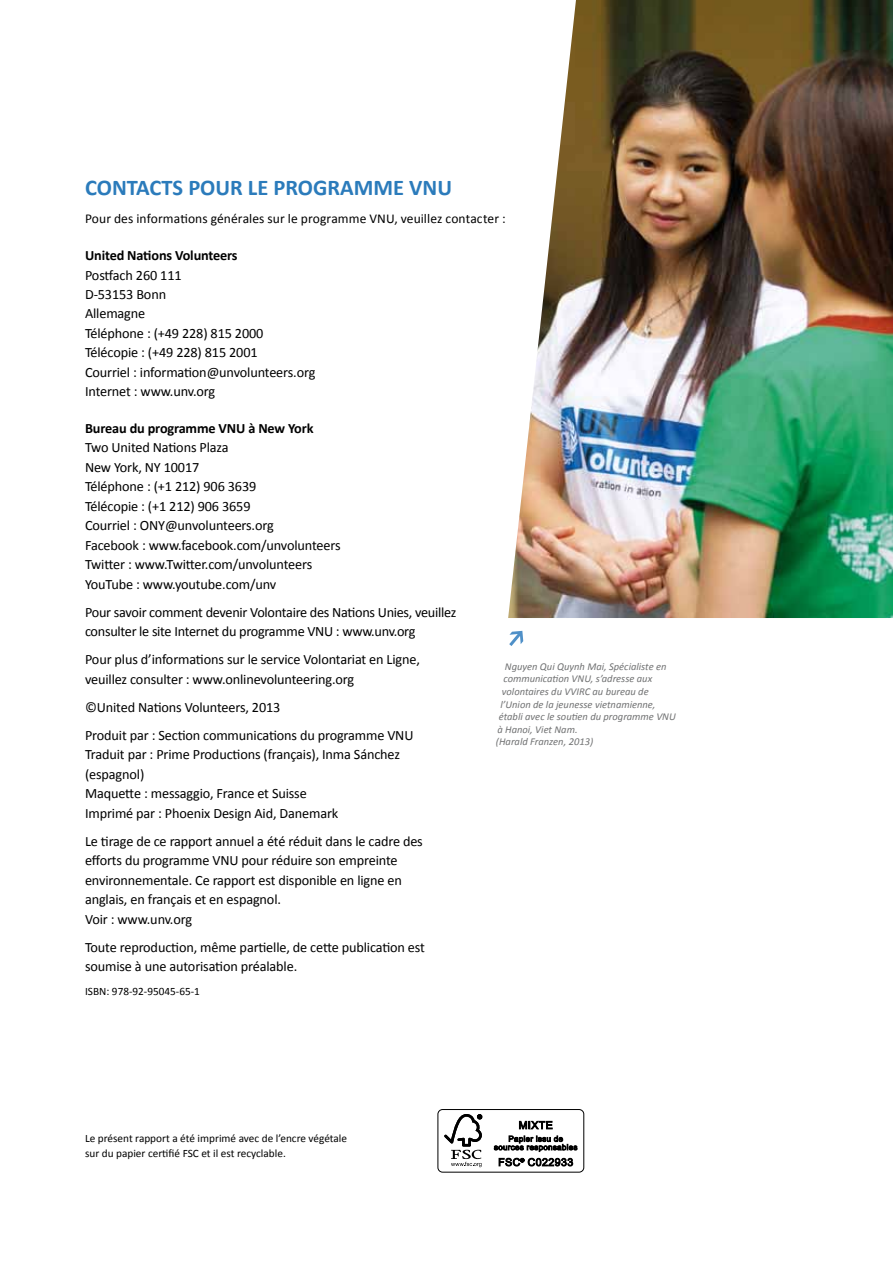
<style>
.page{position:relative;width:893px;height:1263px;background:#fff}
.page>*{position:absolute;margin:0;border:0;box-sizing:border-box;transform-origin:0 0}
.t1{font:700 22.5px "Calibri";color:#2b7bbb}
.t2{font:14.25px/19.5px "Calibri";letter-spacing:-.01em;color:#000}
.t3{font:700 14.25px "Calibri";letter-spacing:-.01em;color:#000}
.t4{font:13.5px "Calibri";letter-spacing:.005em;color:#000}
.t5{font:11.25px/15px "Calibri";color:#000}
.t6{font:italic 10.5px "Calibri";color:#707172}
</style>
<div class="page">
<img style="left:508px;top:0;width:385px;height:618px">
<svg style="left:509px;top:631px;width:14px;height:15px"></svg>
<div style="left:437px;top:1109px;width:147px;height:63px;border:1px solid #000;border-radius:5px"></div>
<svg style="left:444px;top:1114px;width:38px;height:53px"></svg>
<svg style="left:494px;top:1120px;width:83px;height:32px"></svg>
<svg style="left:499px;top:1158px;width:74px;height:8px"></svg>
<h1 class="t1" style="left:85px;top:174px;width:368px">CONTACTS POUR LE PROGRAMME VNU</h1>
<p class="t4" style="left:85px;top:211px;width:422px">Pour des informations générales sur le programme VNU, veuillez contacter :</p>
<p class="t3" style="left:85px;top:246px;width:154px">United Nations Volunteers</p>
<p class="t2" style="left:85px;top:264px;width:232px">Postfach 260 111<br>D-53153 Bonn<br>Allemagne<br>Téléphone : (+49 228) 815 2000<br>Télécopie : (+49 228) 815 2001<br>Courriel : information@unvolunteers.org<br>Internet : www.unv.org</p>
<p class="t3" style="left:85px;top:419px;width:230px">Bureau du programme VNU à New York</p>
<p class="t2" style="left:85px;top:437px;width:257px">Two United Nations Plaza<br>New York, NY 10017<br>Téléphone : (+1 212) 906 3639<br>Télécopie : (+1 212) 906 3659<br>Courriel : ONY@unvolunteers.org<br>Facebook : www.facebook.com/unvolunteers<br>Twitter : www.Twitter.com/unvolunteers<br>YouTube : www.youtube.com/unv</p>
<p class="t2" style="left:85px;top:602px;width:373px">Pour savoir comment devenir Volontaire des Nations Unies, veuillez consulter le site Internet du programme VNU : www.unv.org</p>
<p class="t2" style="left:85px;top:649px;width:336px">Pour plus d’informations sur le service Volontariat en Ligne, veuillez consulter : www.onlinevolunteering.org</p>
<p class="t2" style="left:85px;top:692px;width:330px;line-height:28px">©United Nations Volunteers, 2013<br>Produit par : Section communications du programme VNU</p>
<p class="t2" style="left:85px;top:744px;width:316px">Traduit par : Prime Productions (français), Inma Sánchez (espagnol)<br>Maquette : messaggio, France et Suisse<br>Imprimé par : Phoenix Design Aid, Danemark</p>
<p class="t2" style="left:85px;top:831px;width:339px">Le tirage de ce rapport annuel a été réduit dans le cadre des efforts du programme VNU pour réduire son empreinte environnementale. Ce rapport est disponible en ligne en anglais, en français et en espagnol.<br>Voir : www.unv.org</p>
<p class="t2" style="left:85px;top:937px;width:341px">Toute reproduction, même partielle, de cette publication est soumise à une autorisation préalable.</p>
<p class="t5" style="left:85px;top:983px;width:116px">ISBN: 978-92-95045-65-1</p>
<p class="t6" style="left:505px;top:660px;width:163px">Nguyen Qui Quynh Mai, Spécialiste en</p>
<p class="t6" style="left:503px;top:672px;width:150px">communication VNU, s’adresse aux</p>
<p class="t6" style="left:502px;top:685px;width:148px">volontaires du VVIRC au bureau de</p>
<p class="t6" style="left:500px;top:698px;width:157px">l’Union de la jeunesse vietnamienne,</p>
<p class="t6" style="left:499px;top:710px;width:178px">établi avec le soutien du programme VNU</p>
<p class="t6" style="left:497px;top:723px;width:82px">à Hanoi, Viet Nam.</p>
<p class="t6" style="left:496px;top:735px;width:99px">(Harald Franzen, 2013)</p>
<p class="t5" style="left:85px;top:1130px;width:264px">Le présent rapport a été imprimé avec de l’encre végétale sur du papier certifié FSC et il est recyclable.</p>
</div>
